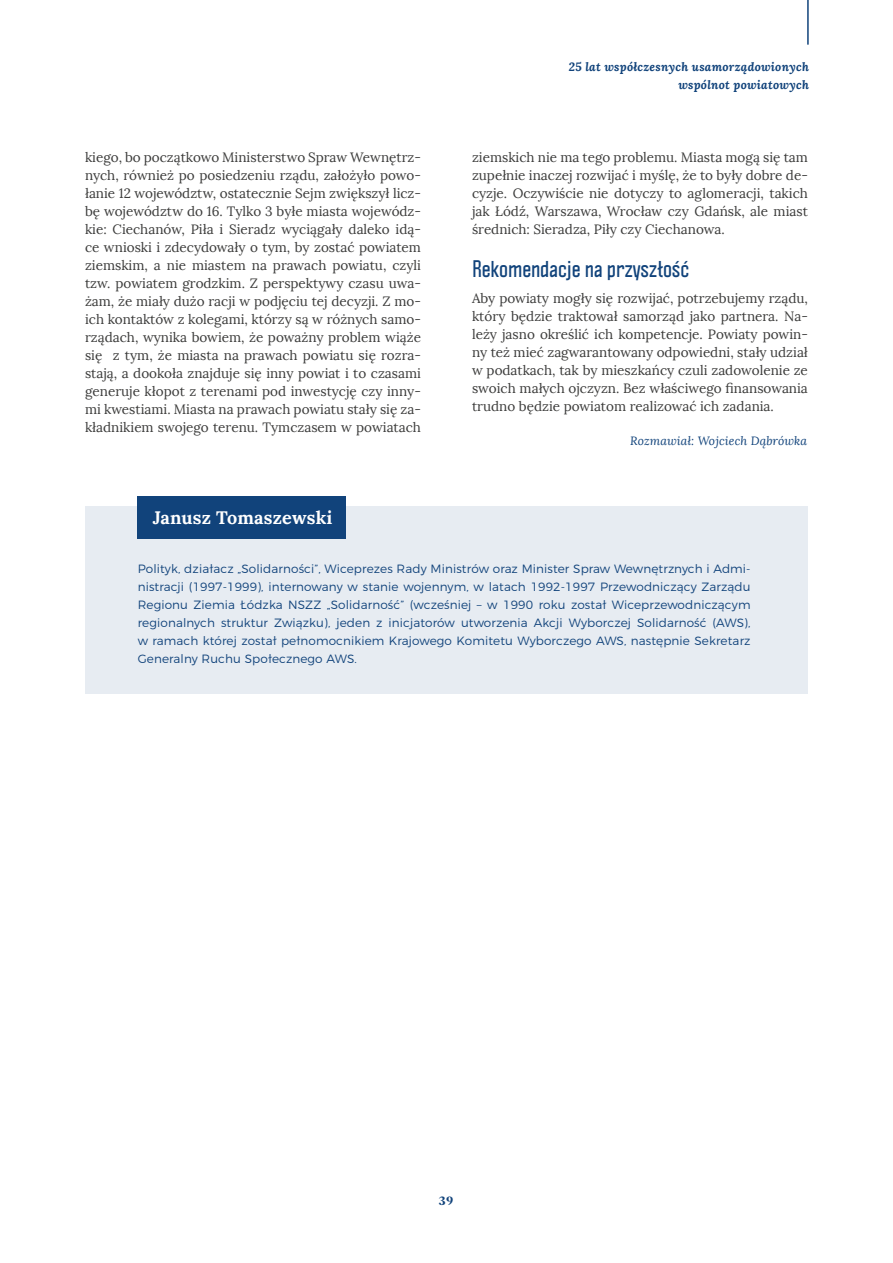
<style>
.page{position:relative;width:893px;height:1263px;background:#fff}
.page>*{position:absolute;margin:0;border:0;box-sizing:border-box;transform-origin:0 0}
.t1{font:700 condensed 21px "Politica";color:#11437b}
.t2{font:700 18px "Lora";letter-spacing:.01em;color:#fff}
.t3{font:13.5px/18px "Lora";color:#3c3c3b;text-align:justify}
.t4{font:300 12px/18px "Montserrat";letter-spacing:.01em;color:#11437b;text-align:justify}
.t5{font:italic 700 12px/18px "Lora";letter-spacing:.02em;color:#11437b;text-align:right}
.t6{font:italic 12px "Lora";letter-spacing:.01em;color:#11437b}
.t7{font:900 12px "Magneta";color:#11437b}
</style>
<div class="page">
<hr style="left:807px;top:0;width:2px;height:45px;background:#11437b">
<div style="left:85px;top:507px;width:722px;height:187px;background:#e7ecf2"></div>
<div style="left:138px;top:496px;width:208px;height:42px;background:#11437b"></div>
<p class="t5" style="left:569px;top:57px;width:242px">25 lat współczesnych usamorządowionych wspólnot powiatowych</p>
<p class="t3" style="left:85px;top:148px;width:337px">kiego, bo początkowo Ministerstwo Spraw Wewnętrz&shy;nych, również po posiedzeniu rządu, założyło powo&shy;łanie 12 województw, ostatecznie Sejm zwiększył licz&shy;bę województw do 16. Tylko 3 byłe miasta wojewódz&shy;kie: Ciechanów, Piła i Sieradz wyciągały daleko idą&shy;ce wnioski i zdecydowały o tym, by zostać powiatem ziemskim, a nie miastem na prawach powiatu, czyli tzw. powiatem grodzkim. Z perspektywy czasu uwa&shy;żam, że miały dużo racji w podjęciu tej decyzji. Z mo&shy;ich kontaktów z kolegami, którzy są w różnych samo&shy;rządach, wynika bowiem, że poważny problem wiąże się z tym, że miasta na prawach powiatu się rozra&shy;stają, a dookoła znajduje się inny powiat i to czasami generuje kłopot z terenami pod inwestycję czy inny&shy;mi kwestiami. Miasta na prawach powiatu stały się za&shy;kładnikiem swojego terenu. Tymczasem w powiatach</p>
<p class="t3" style="left:472px;top:148px;width:337px">ziemskich nie ma tego problemu. Miasta mogą się tam zupełnie inaczej rozwijać i myślę, że to były dobre de&shy;cyzje. Oczywiście nie dotyczy to aglomeracji, takich jak Łódź, Warszawa, Wrocław czy Gdańsk, ale miast średnich: Sieradza, Piły czy Ciechanowa.</p>
<h1 class="t1" style="left:472px;top:253px;width:219px">Rekomendacje na przyszłość</h1>
<p class="t3" style="left:472px;top:290px;width:337px">Aby powiaty mogły się rozwijać, potrzebujemy rządu, który będzie traktował samorząd jako partnera. Na&shy;leży jasno określić ich kompetencje. Powiaty powin&shy;ny też mieć zagwarantowany odpowiedni, stały udział w podatkach, tak by mieszkańcy czuli zadowolenie ze swoich małych ojczyzn. Bez właściwego finansowania trudno będzie powiatom realizować ich zadania.</p>
<p class="t6" style="left:630px;top:434px;width:178px">Rozmawiał: Wojciech Dąbrówka</p>
<h2 class="t2" style="left:153px;top:505px;width:181px">Janusz Tomaszewski</h2>
<p class="t4" style="left:138px;top:559px;width:614px">Polityk, działacz „Solidarności”, Wiceprezes Rady Ministrów oraz Minister Spraw Wewnętrznych i Admi&shy;nistracji (1997-1999), internowany w stanie wojennym, w latach 1992-1997 Przewodniczący Zarządu Regionu Ziemia Łódzka NSZZ „Solidarność” (wcześniej – w 1990 roku został Wiceprzewodniczącym regionalnych struktur Związku), jeden z inicjatorów utworzenia Akcji Wyborczej Solidarność (AWS), w ramach której został pełnomocnikiem Krajowego Komitetu Wyborczego AWS, następnie Sekretarz Generalny Ruchu Społecznego AWS.</p>
<p class="t7" style="left:439px;top:1192px;width:16px">39</p>
</div>
